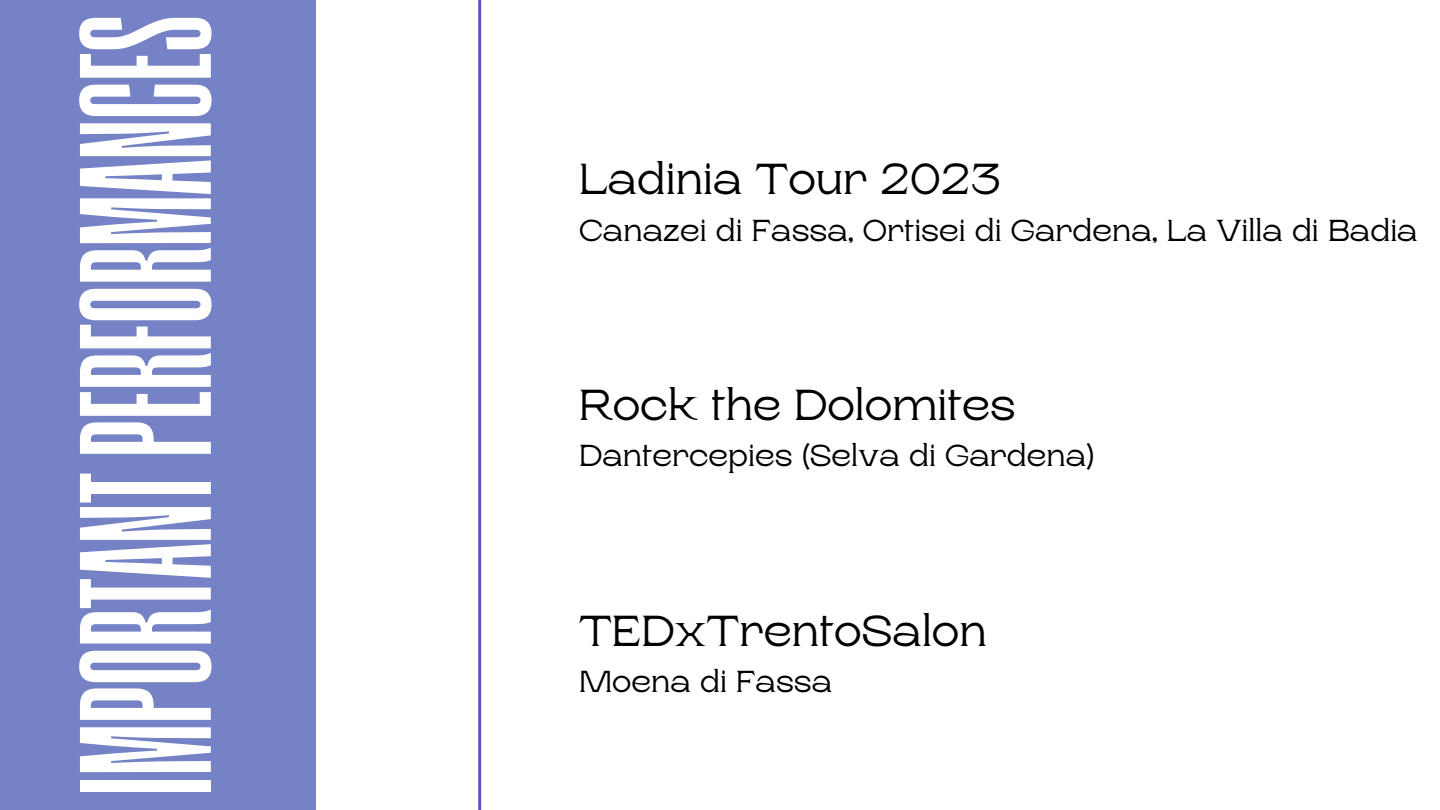
<style>
.page{position:relative;width:1440px;height:810px;background:#fff}
.page>*{position:absolute;margin:0;border:0;box-sizing:border-box;transform-origin:0 0}
.t1{font:700 187px "Segment A Key";color:#fff}
.t2{font:43.3px "Rasputin";color:#000}
.t3{font:30.3px "Rasputin";color:#000}
</style>
<div class="page">
<div style="left:0;top:0;width:315px;height:810px;background:#7583c6"></div>
<hr style="left:478px;top:0;width:3px;height:810px;background:#5953ca">
<h1 class="t1" style="left:37px;top:795px;width:782px;rotate:-90deg">IMPORTANTPERFORMANCES</h1>
<p class="t2" style="left:579px;top:155px;width:423px">Ladinia Tour 2023</p>
<p class="t3" style="left:579px;top:214px;width:840px">Canazei di Fassa, Ortisei di Gardena, La Villa di Badia</p>
<p class="t2" style="left:579px;top:381px;width:438px">Rock the Dolomites</p>
<p class="t3" style="left:579px;top:439px;width:517px">Dantercepies (Selva di Gardena)</p>
<h2 class="t2" style="left:579px;top:607px;width:409px">TEDxTrentoSalon</h2>
<h2 class="t3" style="left:579px;top:665px;width:255px">Moena di Fassa</h2>
</div>
